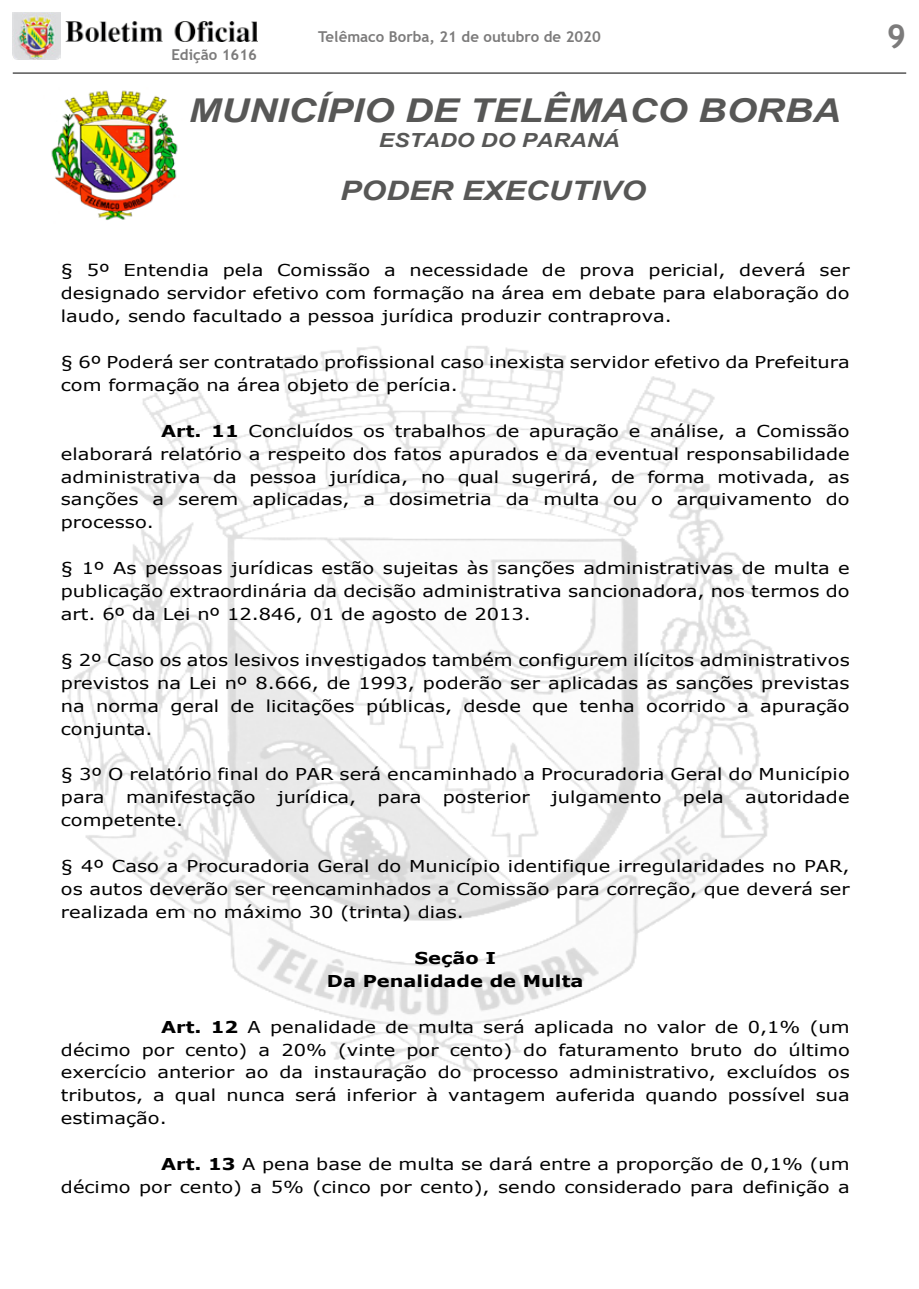
<style>
.page{position:relative;width:919px;height:1289px;background:#fff}
.page>*{position:absolute;margin:0;border:0;box-sizing:border-box;transform-origin:0 0}
.t1{font:700 33px "Trebuchet MS";color:#7c7b7b}
.t2{font:italic 700 32.85px "Arial";color:#575756;scale:1.18 1}
.t3{font:italic 700 26.85px "Arial";color:#575756;scale:1.18 1}
.t4{font:italic 700 19.35px "Arial";color:#575756;scale:1.18 1}
.t5{font:16.35px/23px "Verdana";color:#000;text-align:justify;scale:1.18 1}
.t6{font:700 16.35px/23px "Verdana";color:#000;text-align:center;scale:1.18 1}
.t7{font:700 15px "Trebuchet MS";color:#7c7b7b}
.s1{font-weight:700}
</style>
<div class="page">
<img style="left:13px;top:13px;width:47px;height:47px">
<img style="left:66px;top:21px;width:191px;height:21px">
<hr style="left:13px;top:73px;width:893px;height:1px;background:#000">
<img style="left:51px;top:90px;width:127px;height:131px">
<img style="left:67px;top:346px;width:708px;height:729px">
<p class="t7" style="left:318px;top:27px;width:284px">Telêmaco Borba, 21 de outubro de 2020</p>
<h1 class="t1" style="left:886px;top:16px;width:21px">9</h1>
<p class="t7" style="left:171px;top:45px;width:87px">Edição 1616</p>
<h2 class="t2" style="left:189px;top:88px;width:554px">MUNICÍPIO DE TELÊMACO BORBA</h2>
<p class="t4" style="left:378px;top:127px;width:206px">ESTADO DO PARANÁ</p>
<h3 class="t3" style="left:340px;top:173px;width:260px">PODER EXECUTIVO</h3>
<p class="t5" style="left:61px;top:259px;width:670px">§ 5º Entendia pela Comissão a necessidade de prova pericial, deverá ser designado servidor efetivo com formação na área em debate para elaboração do laudo, sendo facultado a pessoa jurídica produzir contraprova.</p>
<p class="t5" style="left:61px;top:350px;width:670px">§ 6º Poderá ser contratado profissional caso inexista servidor efetivo da Prefeitura com formação na área objeto de perícia.</p>
<p class="t5" style="left:61px;top:419px;width:670px;text-indent:100px"><span class="s1">Art. 11</span> Concluídos os trabalhos de apuração e análise, a Comissão elaborará relatório a respeito dos fatos apurados e da eventual responsabilidade administrativa da pessoa jurídica, no qual sugerirá, de forma motivada, as sanções a serem aplicadas, a dosimetria da multa ou o arquivamento do processo.</p>
<p class="t5" style="left:61px;top:556px;width:670px">§ 1º As pessoas jurídicas estão sujeitas às sanções administrativas de multa e publicação extraordinária da decisão administrativa sancionadora, nos termos do art. 6º da Lei nº 12.846, 01 de agosto de 2013.</p>
<p class="t5" style="left:61px;top:648px;width:670px">§ 2º Caso os atos lesivos investigados também configurem ilícitos administrativos previstos na Lei nº 8.666, de 1993, poderão ser aplicadas as sanções previstas na norma geral de licitações públicas, desde que tenha ocorrido a apuração conjunta.</p>
<p class="t5" style="left:61px;top:763px;width:670px">§ 3º O relatório final do PAR será encaminhado a Procuradoria Geral do Município para</p>
<p class="t5" style="left:126px;top:785px;width:111px">manifestação</p>
<p class="t5" style="left:277px;top:785px;width:68px">jurídica,</p>
<p class="t5" style="left:377px;top:785px;width:38px">para</p>
<p class="t5" style="left:442px;top:785px;width:75px">posterior</p>
<p class="t5" style="left:551px;top:785px;width:95px">julgamento</p>
<p class="t5" style="left:683px;top:785px;width:36px">pela</p>
<p class="t5" style="left:745px;top:785px;width:90px">autoridade</p>
<p class="t5" style="left:61px;top:808px;width:105px">competente.</p>
<p class="t5" style="left:61px;top:854px;width:670px">§ 4º Caso a Procuradoria Geral do Município identifique irregularidades no PAR, os autos deverão ser reencaminhados a Comissão para correção, que deverá ser realizada em no máximo 30 (trinta) dias.</p>
<p class="t6" style="left:327px;top:946px;width:219px">Seção I<br>Da Penalidade de Multa</p>
<p class="t5" style="left:61px;top:1014px;width:670px;text-indent:100px"><span class="s1">Art. 12</span> A penalidade de multa será aplicada no valor de 0,1% (um décimo por cento) a 20% (vinte por cento) do faturamento bruto do último exercício anterior ao da instauração do processo administrativo, excluídos os tributos, a qual nunca será inferior à vantagem auferida quando possível sua estimação.</p>
<p class="t5" style="left:61px;top:1152px;width:670px;text-align:right"><span class="s1">Art. 13</span> A pena base de multa se dará entre a proporção de 0,1% (um<br>décimo por cento) a 5% (cinco por cento), sendo considerado para definição a</p>
</div>
